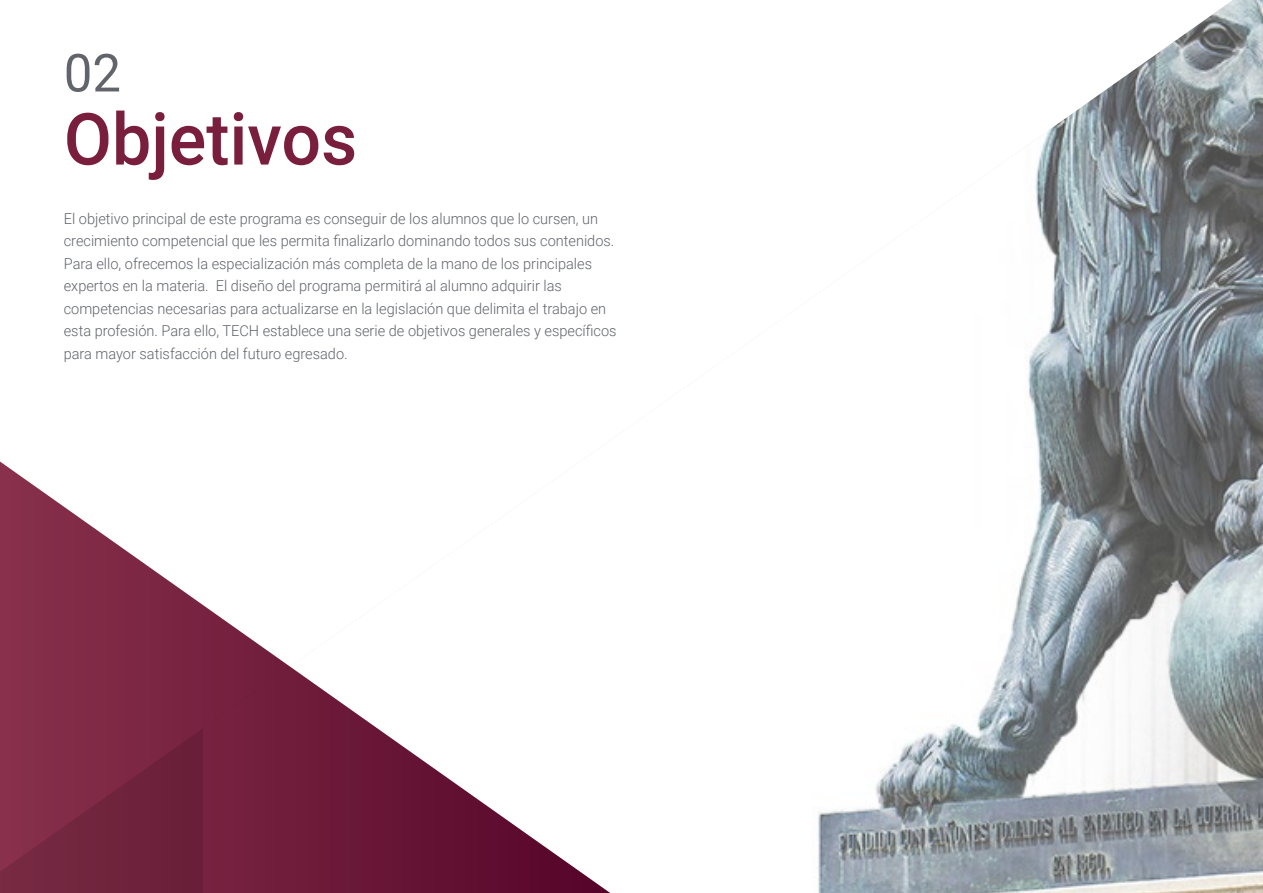
<style>
.page{position:relative;width:1263px;height:893px;background:#fff}
.page>*{position:absolute;margin:0;border:0;box-sizing:border-box;transform-origin:0 0}
.t1{font:500 72px "Roboto";color:#791e3c}
.t2{font:52.5px "Roboto";color:#61646a}
.t3{font:300 15px/22.5px "Roboto";color:#61646a}
</style>
<div class="page">
<img style="left:818px;top:0;width:445px;height:893px">
<svg style="left:0;top:461px;width:610px;height:432px"></svg>
<h2 class="t2" style="left:64px;top:36px;width:59px">02</h2>
<h1 class="t1" style="left:64px;top:89px;width:295px">Objetivos</h1>
<p class="t3" style="left:64px;top:207px;width:554px">El objetivo principal de este programa es conseguir de los alumnos que lo cursen, un crecimiento competencial que les permita finalizarlo dominando todos sus contenidos.<br>Para ello, ofrecemos la especialización más completa de la mano de los principales expertos en la materia. El diseño del programa permitirá al alumno adquirir las competencias necesarias para actualizarse en la legislación que delimita el trabajo en esta profesión. Para ello, TECH establece una serie de objetivos generales y específicos para mayor satisfacción del futuro egresado.</p>
</div>
